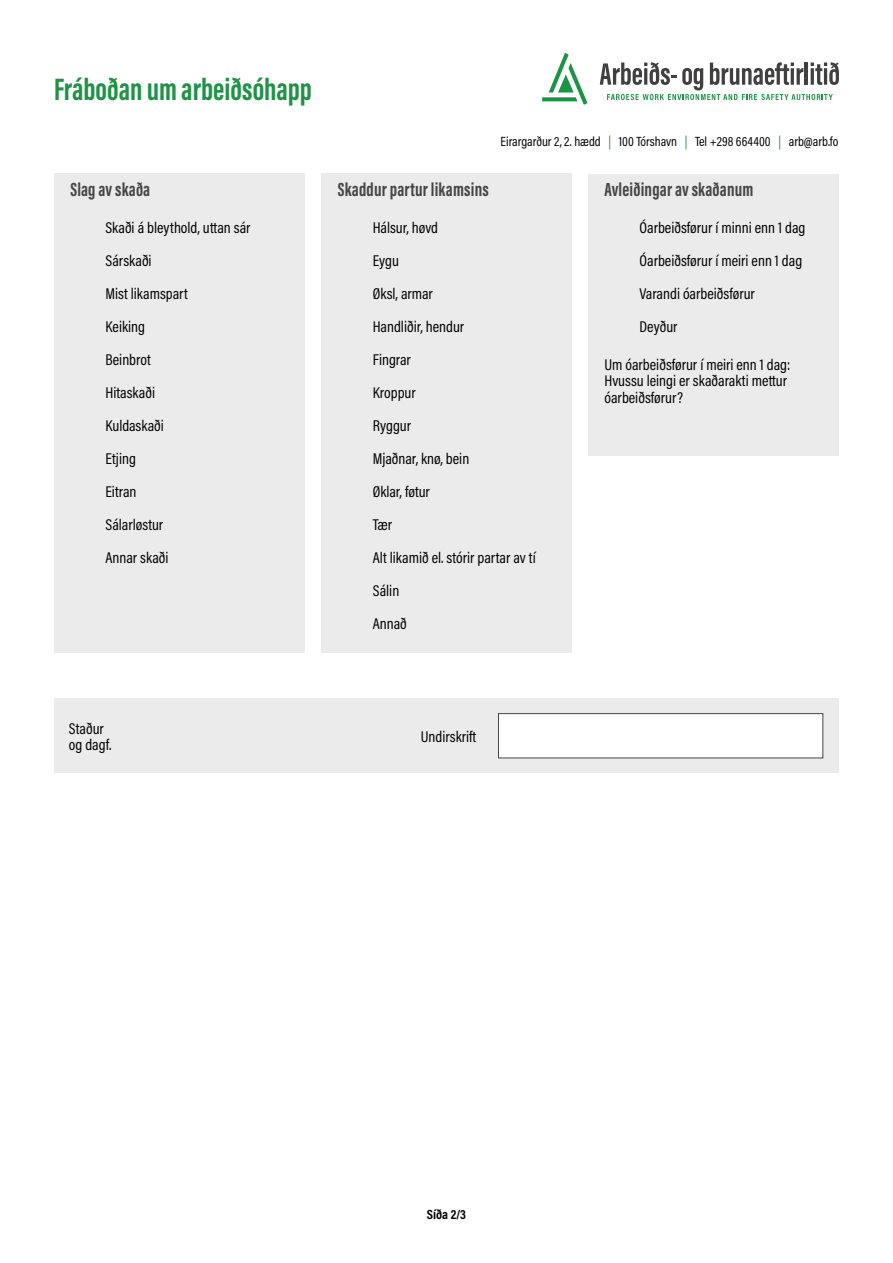
<style>
.page{position:relative;width:893px;height:1263px;background:#fff}
.page>*{position:absolute;margin:0;border:0;box-sizing:border-box;transform-origin:0 0}
.t1{font:700 31.8px "Acumin Pro Extra Cond";color:#1f9346}
.t2{font:700 19.5px "Acumin Pro Extra Cond";letter-spacing:.01em;color:#464547}
.t3{font:15.75px/33px "Acumin Pro Cond";color:#000}
.t4{font:13.5px "Acumin Pro Cond";color:#000}
.t5{font:700 13.5px "Acumin Pro Cond";color:#000}
.s1{color:#1c9445}
</style>
<div class="page">
<svg style="left:600px;top:62px;width:239px;height:38px"></svg>
<svg style="left:542px;top:53px;width:45px;height:52px"></svg>
<div style="left:54px;top:698px;width:784px;height:75px;background:#ebebec"></div>
<div style="left:498px;top:713px;width:325px;height:45px;background:#fff;border:1px solid #464547"></div>
<div style="left:54px;top:174px;width:251px;height:479px;background:#ebebec"></div>
<div style="left:321px;top:174px;width:251px;height:479px;background:#ebebec"></div>
<div style="left:588px;top:174px;width:251px;height:282px;background:#ebebec"></div>
<h1 class="t1" style="left:54px;top:70px;width:259px">Fráboðan um arbeiðsóhapp</h1>
<p class="t4" style="left:501px;top:133px;width:339px">Eirargarður 2, 2. hædd <span class="s1">|</span> 100 Tórshavn <span class="s1">|</span> Tel +298 664400 <span class="s1">|</span> arb@arb.fo</p>
<p class="t2" style="left:70px;top:177px;width:81px">Slag av skaða</p>
<p class="t2" style="left:338px;top:177px;width:153px">Skaddur partur likamsins</p>
<p class="t3" style="left:105px;top:211px;width:147px">Skaði á bleythold, uttan sár</p>
<p class="t3" style="left:373px;top:211px;width:67px">Hálsur, høvd</p>
<p class="t3" style="left:105px;top:244px;width:48px">Sárskaði</p>
<p class="t3" style="left:373px;top:244px;width:28px">Eygu</p>
<p class="t3" style="left:105px;top:277px;width:84px">Mist likamspart</p>
<p class="t3" style="left:373px;top:277px;width:62px">Øksl, armar</p>
<p class="t3" style="left:105px;top:310px;width:41px">Keiking</p>
<p class="t3" style="left:373px;top:310px;width:93px">Handliðir, hendur</p>
<p class="t3" style="left:105px;top:343px;width:47px">Beinbrot</p>
<p class="t3" style="left:373px;top:343px;width:40px">Fingrar</p>
<p class="t3" style="left:105px;top:376px;width:51px">Hitaskaði</p>
<p class="t3" style="left:373px;top:376px;width:44px">Kroppur</p>
<p class="t3" style="left:105px;top:409px;width:60px">Kuldaskaði</p>
<p class="t3" style="left:373px;top:409px;width:40px">Ryggur</p>
<p class="t3" style="left:105px;top:442px;width:32px">Etjing</p>
<p class="t3" style="left:373px;top:442px;width:98px">Mjaðnar, knø, bein</p>
<p class="t3" style="left:105px;top:475px;width:33px">Eitran</p>
<p class="t3" style="left:373px;top:475px;width:59px">Øklar, føtur</p>
<p class="t3" style="left:105px;top:508px;width:59px">Sálarløstur</p>
<p class="t3" style="left:373px;top:508px;width:21px">Tær</p>
<p class="t3" style="left:105px;top:541px;width:65px">Annar skaði</p>
<p class="t3" style="left:373px;top:541px;width:164px">Alt likamið el. stórir partar av tí<br>Sálin<br>Annað</p>
<p class="t3" style="left:69px;top:720px;width:44px;line-height:16.2px">Staður og dagf.</p>
<p class="t3" style="left:421px;top:719px;width:57px">Undirskrift</p>
<p class="t2" style="left:604px;top:177px;width:150px">Avleiðingar av skaðanum</p>
<p class="t3" style="left:639px;top:211px;width:167px">Óarbeiðsførur í minni enn 1 dag<br>Óarbeiðsførur í meiri enn 1 dag<br>Varandi óarbeiðsførur<br>Deyður</p>
<p class="t3" style="left:604px;top:356px;width:187px;line-height:16.2px">Um óarbeiðsførur í meiri enn 1 dag:<br>Hvussu leingi er skaðarakti mettur óarbeiðsførur?</p>
<p class="t5" style="left:427px;top:1205px;width:41px">Síða 2/3</p>
</div>
